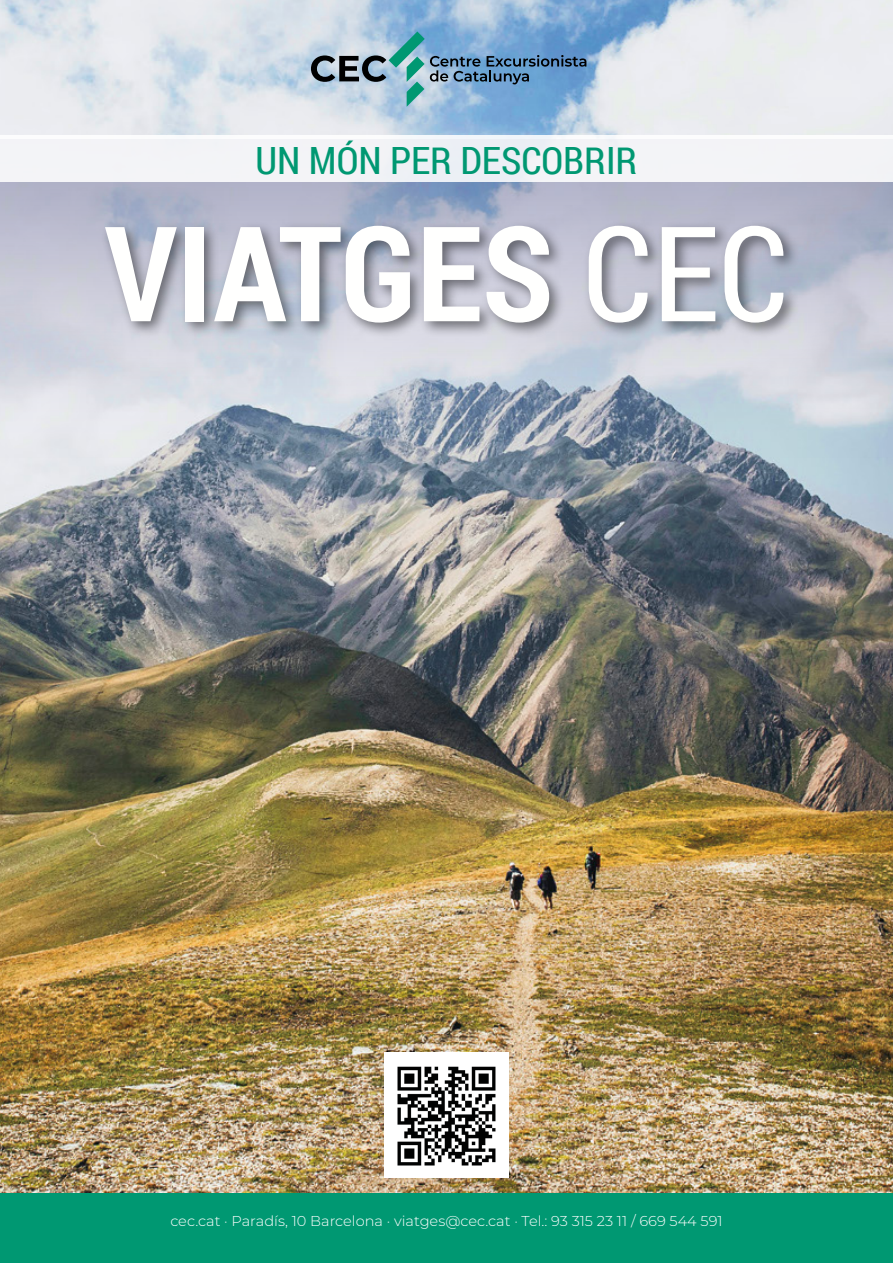
<style>
.page{position:relative;width:893px;height:1263px;background:#fff}
.page>*{position:absolute;margin:0;border:0;box-sizing:border-box;transform-origin:0 0}
.t1{font:700 132.45px "Roboto Condensed";color:#fffffe}
.t2{font:37.5px "Roboto Condensed";color:#009872}
.t3{font:300 14.25px "Montserrat";color:#fff}
.s1{font-weight:400}
</style>
<div class="page">
<img style="left:0;top:0;width:893px;height:1193px">
<div style="left:0;top:1194px;width:893px;height:69px;background:#009872"></div>
<svg style="left:0;top:181px;width:893px;height:276px;background:#afbac8"></svg>
<svg style="left:311px;top:32px;width:275px;height:75px;background:#80a6c2"></svg>
<div style="left:0;top:135px;width:893px;height:46px;background:#f3f4f7"></div>
<img style="left:5px;top:198px;width:888px;height:180px">
<img style="left:384px;top:1052px;width:125px;height:125px">
<p class="t2" style="left:256px;top:134px;width:383px">UN MÓN PER DESCOBRIR</p>
<p class="t1" style="left:104px;top:181px;width:686px">VIATGES <span class="s1">CEC</span></p>
<p class="t3" style="left:170px;top:1211px;width:554px">cec.cat · Paradís, 10 Barcelona · viatges@cec.cat · Tel.: 93 315 23 11 / 669 544 591</p>
</div>
